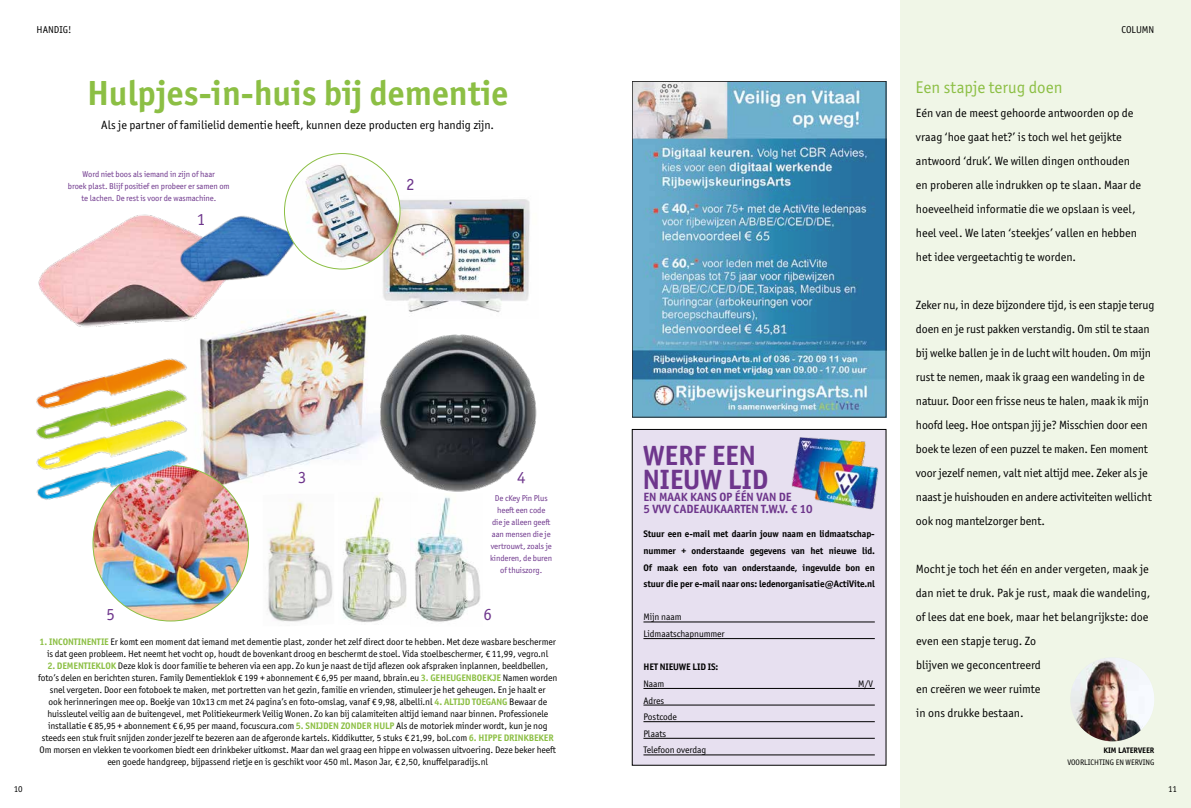
<style>
.page{position:relative;width:1191px;height:808px;background:#fff}
.page>*{position:absolute;margin:0;border:0;box-sizing:border-box;transform-origin:0 0}
.t1{font:700 35px "Officina Sans ITC Pro";color:#8cbf44}
.t2{font:700 28px/24px "Officina Sans ITC Pro";color:#6e368c}
.t3{font:17px "Officina Sans ITC Pro";color:#8cbf44}
.t4{font:17px "Officina Sans ITC Pro";color:#6e368c}
.t5{font:12px/24px "Officina Sans ITC Pro";color:#000}
.t6{font:700 12px/12px "Officina Sans ITC Pro";color:#6e368c}
.t7{font:10px "Officina Sans ITC Pro";color:#000}
.t8{font:9.5px/12px "Officina Sans ITC Pro";letter-spacing:-.01em;color:#000;text-align:center}
.t9{font:700 9.5px/16.6px "Officina Sans ITC Pro";letter-spacing:-.01em;color:#000;text-align:justify}
.t10{font:9px "Officina Sans ITC Pro";color:#000}
.t11{font:8.5px/12px "Officina Sans ITC Pro";letter-spacing:-.01em;color:#6e368c;text-align:center}
.t12{font:8px "Officina Sans ITC Pro";color:#000}
.t13{font:700 8px "Officina Sans ITC Pro";color:#000}
.s1{font-weight:700;color:#8cbf44}
</style>
<div class="page">
<div style="left:900px;top:0;width:291px;height:808px;background:#f0f6e7"></div>
<img style="left:195px;top:309px;width:172px;height:192px">
<img style="left:93px;top:466px;width:155px;height:155px;border-radius:78px">
<img style="left:38px;top:214px;width:213px;height:125px">
<img style="left:176px;top:214px;width:125px;height:76px">
<img style="left:1070px;top:657px;width:84px;height:84px;border-radius:42px">
<img style="left:375px;top:190px;width:155px;height:123px">
<img style="left:263px;top:494px;width:71px;height:128px">
<img style="left:339px;top:492px;width:68px;height:130px">
<img style="left:415px;top:502px;width:66px;height:120px">
<img style="left:284px;top:154px;width:116px;height:115px;border-radius:58px">
<img style="left:36px;top:453px;width:159px;height:63px">
<img style="left:36px;top:423px;width:151px;height:30px">
<img style="left:358px;top:323px;width:179px;height:179px">
<img style="left:36px;top:358px;width:151px;height:65px">
<img style="left:634px;top:83px;width:250px;height:332px">
<div style="left:632px;top:429px;width:254px;height:336px;background:#e7e0f0"></div>
<div style="left:632px;top:429px;width:254px;height:336px;border:1px solid #000"></div>
<hr style="left:643px;top:622px;width:231px;height:1px;background:#000">
<hr style="left:643px;top:638px;width:231px;height:1px;background:#000">
<hr style="left:643px;top:688px;width:231px;height:1px;background:#000">
<hr style="left:643px;top:705px;width:231px;height:1px;background:#000">
<hr style="left:643px;top:721px;width:231px;height:1px;background:#000">
<hr style="left:643px;top:738px;width:231px;height:1px;background:#000">
<hr style="left:643px;top:755px;width:231px;height:1px;background:#000">
<img style="left:789px;top:428px;width:91px;height:82px">
<p class="t7" style="left:37px;top:24px;width:36px">HANDIG!</p>
<p class="t7" style="left:1121px;top:24px;width:34px">COLUMN</p>
<h1 class="t1" style="left:87px;top:72px;width:422px">Hulpjes-in-huis bij dementie</h1>
<p class="t5" style="left:101px;top:113px;width:394px">Als je partner of familielid dementie heeft, kunnen deze producten erg handig zijn.</p>
<p class="t11" style="left:68px;top:168px;width:163px">Word niet boos als iemand in zijn of haar<br>broek plast. Blijf positief en probeer er samen om te lachen. De rest is voor de wasmachine.</p>
<h3 class="t4" style="left:197px;top:209px;width:10px">1</h3>
<h3 class="t4" style="left:107px;top:604px;width:10px">5</h3>
<h3 class="t4" style="left:298px;top:467px;width:10px">3</h3>
<h3 class="t4" style="left:406px;top:175px;width:10px">2</h3>
<h3 class="t4" style="left:517px;top:467px;width:10px">4</h3>
<p class="t11" style="left:490px;top:492px;width:63px">De cKey Pin Plus heeft een code<br>die je alleen geeft aan mensen die je vertrouwt, zoals je kinderen, de buren of thuiszorg.</p>
<h3 class="t4" style="left:483px;top:604px;width:10px">6</h3>
<p class="t8" style="left:40px;top:636px;width:518px"><span class="s1">1. INCONTINENTIE</span> Er komt een moment dat iemand met dementie plast, zonder het zelf direct door te hebben. Met deze wasbare beschermer is dat geen probleem. Het neemt het vocht op, houdt de bovenkant droog en beschermt de stoel. Vida stoelbeschermer, € 11,99, vegro.nl</p>
<p class="t8" style="left:38px;top:660px;width:521px"><span class="s1">2. DEMENTIEKLOK</span> Deze klok is door familie te beheren via een app. Zo kun je naast de tijd aflezen ook afspraken inplannen, beeldbellen, foto’s delen en berichten sturen. Family Dementieklok € 199 + abonnement € 6,95 per maand, bbrain.eu <span class="s1">3. GEHEUGENBOEKJE</span> Namen worden snel vergeten. Door een fotoboek te maken, met portretten van het gezin, familie en vrienden, stimuleer je het geheugen. En je haalt er<br>ook herinneringen mee op. Boekje van 10x13 cm met 24 pagina’s en foto-omslag, vanaf € 9,98, albelli.nl <span class="s1">4. ALTIJD TOEGANG</span> Bewaar de huissleutel veilig aan de buitengevel, met Politiekeurmerk Veilig Wonen. Zo kan bij calamiteiten altijd iemand naar binnen. Professionele installatie € 85,95 + abonnement € 6,95 per maand, focuscura.com <span class="s1">5. SNIJDEN ZONDER HULP</span> Als de motoriek minder wordt, kun je nog steeds een stuk fruit snijden zonder jezelf te bezeren aan de afgeronde kartels. Kiddikutter, 5 stuks € 21,99, bol.com <span class="s1">6. HIPPE DRINKBEKER </span>Om morsen en vlekken te voorkomen biedt een drinkbeker uitkomst. Maar dan wel graag een hippe en volwassen uitvoering. Deze beker heeft een goede handgreep, bijpassend rietje en is geschikt voor 450 ml. Mason Jar, € 2,50, knuffelparadijs.nl</p>
<h2 class="t2" style="left:642px;top:443px;width:127px">WERF EEN<br>NIEUW LID</h2>
<p class="t6" style="left:643px;top:491px;width:171px">EN MAAK KANS OP ÉÉN VAN DE<br>5 VVV CADEAUKAARTEN T.W.V. € 10</p>
<p class="t9" style="left:643px;top:526px;width:233px">Stuur een e-mail met daarin jouw naam en lidmaatschap&shy;nummer + onderstaande gegevens van het nieuwe lid.<br>Of maak een foto van onderstaande, ingevulde bon en stuur die per e-mail naar ons: ledenorganisatie@ActiVite.nl</p>
<p class="t8" style="left:643px;top:609px;width:83px;line-height:16.6px;text-align:left">Mijn naam<br>Lidmaatschapnummer</p>
<p class="t9" style="left:643px;top:659px;width:76px">HET NIEUWE LID IS:</p>
<p class="t8" style="left:643px;top:678px;width:22px">Naam</p>
<p class="t8" style="left:858px;top:678px;width:16px">M/V</p>
<p class="t8" style="left:643px;top:692px;width:64px;line-height:16.6px;text-align:left">Adres<br>Postcode<br>Plaats<br>Telefoon overdag</p>
<h3 class="t3" style="left:915px;top:78px;width:148px">Een stapje terug doen</h3>
<p class="t5" style="left:916px;top:101px;width:227px">Eén van de meest gehoorde antwoorden op de vraag ‘hoe gaat het?’ is toch wel het geijkte antwoord ‘druk’. We willen dingen onthouden en proberen alle indrukken op te slaan. Maar de hoeveelheid informatie die we opslaan is veel, heel veel. We laten ‘steekjes’ vallen en hebben het idee vergeetachtig te worden.</p>
<p class="t5" style="left:916px;top:293px;width:240px">Zeker nu, in deze bijzondere tijd, is een stapje terug doen en je rust pakken verstandig. Om stil te staan bij welke ballen je in de lucht wilt houden. Om mijn rust te nemen, maak ik graag een wandeling in de natuur. Door een frisse neus te halen, maak ik mijn hoofd leeg. Hoe ontspan jij je? Misschien door een boek te lezen of een puzzel te maken. Een moment voor jezelf nemen, valt niet altijd mee. Zeker als je naast je huishouden en andere activiteiten wellicht ook nog mantelzorger bent.</p>
<p class="t5" style="left:916px;top:557px;width:236px">Mocht je toch het één en ander vergeten, maak je dan niet te druk. Pak je rust, maak die wandeling, of lees dat ene boek, maar het belangrijkste: doe even een stapje terug. Zo<br>blijven we geconcentreerd<br>en creëren we weer ruimte<br>in ons drukke bestaan.</p>
<p class="t13" style="left:1103px;top:746px;width:52px">KIM LATERVEER</p>
<p class="t12" style="left:1067px;top:758px;width:88px">VOORLICHTING EN WERVING</p>
<p class="t10" style="left:14px;top:784px;width:10px">10</p>
<p class="t10" style="left:1168px;top:784px;width:10px">11</p>
</div>
